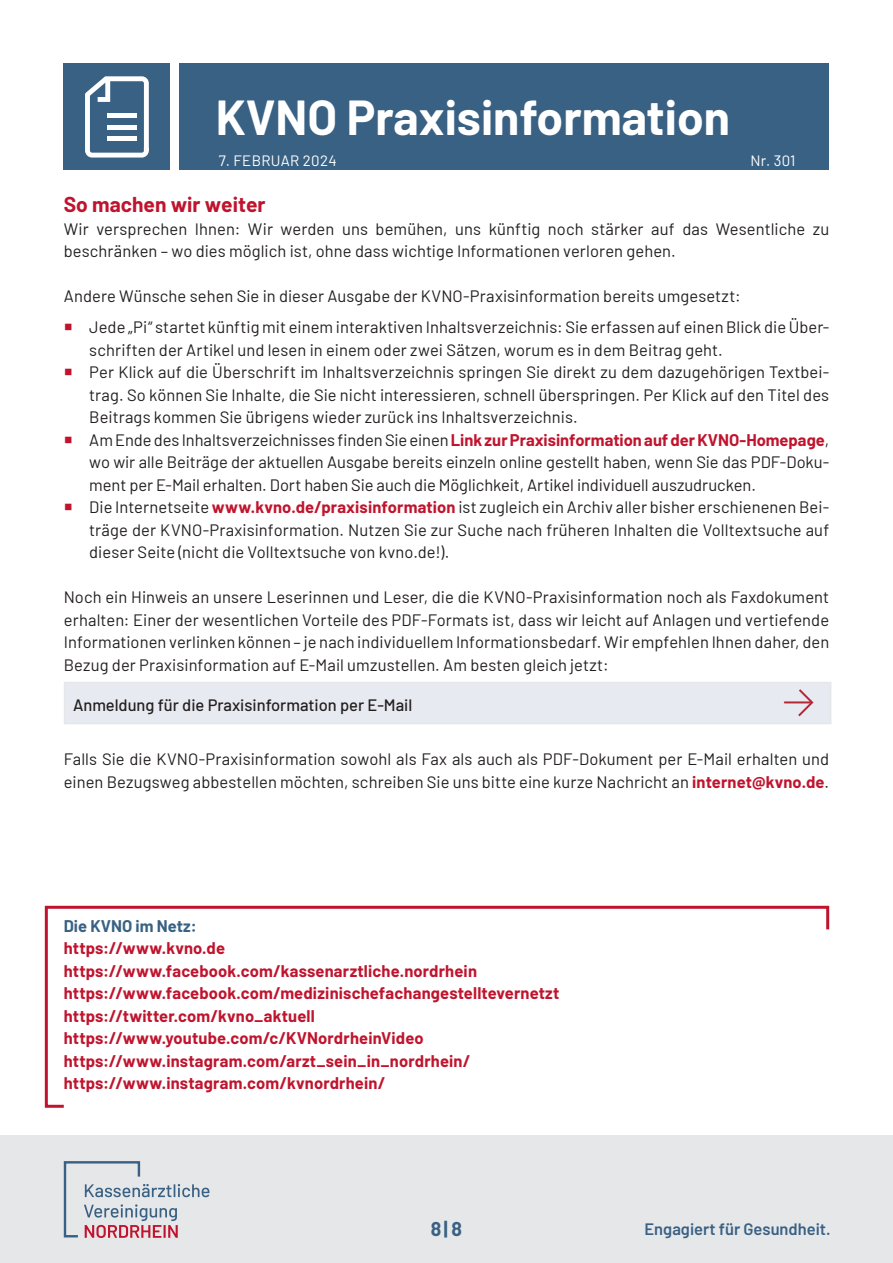
<style>
.page{position:relative;width:893px;height:1263px;background:#fff}
.page>*{position:absolute;margin:0;border:0;box-sizing:border-box;transform-origin:0 0}
.t1{font:700 48px "Barlow";color:#fff}
._1_0_-_Fließtext___11_15{font:700 21px "Barlow";color:#c0142e}
.t2{font:700 19.5px "Barlow";color:#396184}
._1_0_-_Fließtext___11_15-2{font:16.5px/22.5px "Barlow";letter-spacing:.005em;color:#231f20;text-align:justify}
._1_0_-_Fließtext___11_15-3{font:700 16.5px "Barlow";letter-spacing:.01em;color:#c0142e}
.t3{font:500 16.5px "Barlow";color:#231f20}
.t4{font:600 16.5px "Barlow";color:#396184}
._1_0_-_Fließtext___11_15-4{font:700 16.5px "Barlow";color:#396184}
.t5{font:15px "Barlow";letter-spacing:.02em;color:#fff}
.s1{color:#c0142e}
.s2{font-weight:700;color:#c0142e}
</style>
<div class="page">
<div style="left:180px;top:64px;width:649px;height:106px;background:#396184"></div>
<div style="left:64px;top:64px;width:106px;height:106px;background:#396184"></div>
<svg style="left:85px;top:76px;width:64px;height:82px"></svg>
<div style="left:107px;top:113px;width:30px;height:5px;background:#fff"></div>
<div style="left:107px;top:125px;width:30px;height:5px;background:#fff"></div>
<div style="left:107px;top:136px;width:30px;height:5px;background:#fff"></div>
<div style="left:0;top:1135px;width:893px;height:128px;background:#e6e7e9"></div>
<svg style="left:64px;top:1161px;width:145px;height:77px"></svg>
<svg style="left:44px;top:905px;width:786px;height:203px"></svg>
<div style="left:64px;top:682px;width:767px;height:42px;background:#e7eaf0"></div>
<svg style="left:796px;top:689px;width:18px;height:28px"></svg>
<hr style="left:785px;top:701px;width:26px;height:2px;background:#b72837">
<h1 class="t1" style="left:216px;top:82px;width:516px">KVNO Praxisinformation</h1>
<p class="t5" style="left:219px;top:149px;width:119px">7. FEBRUAR 2024</p>
<p class="t5" style="left:750px;top:149px;width:47px">Nr. 301</p>
<p class="_1_0_-_Fließtext___11_15" style="left:64px;top:189px;width:203px">So machen wir weiter</p>
<p class="_1_0_-_Fließtext___11_15-2" style="left:64px;top:216px;width:767px">Wir versprechen Ihnen: Wir werden uns bemühen, uns künftig noch stärker auf das Wesentliche zu beschränken – wo dies möglich ist, ohne dass wichtige Informationen verloren gehen.</p>
<p class="_1_0_-_Fließtext___11_15-2" style="left:64px;top:284px;width:679px">Andere Wünsche sehen Sie in dieser Ausgabe der KVNO-Praxisinformation bereits umgesetzt:</p>
<p class="_1_0_-_Fließtext___11_15-2" style="left:89px;top:315px;width:741px;text-indent:-26px"><span class="s1">○</span> Jede „Pi“ startet künftig mit einem interaktiven Inhaltsverzeichnis: Sie erfassen auf einen Blick die Über&shy;schriften der Artikel und lesen in einem oder zwei Sätzen, worum es in dem Beitrag geht.</p>
<p class="_1_0_-_Fließtext___11_15-2" style="left:89px;top:360px;width:741px;text-indent:-26px"><span class="s1">○</span> Per Klick auf die Überschrift im Inhaltsverzeichnis springen Sie direkt zu dem dazugehörigen Textbei&shy;trag. So können Sie Inhalte, die Sie nicht interessieren, schnell überspringen. Per Klick auf den Titel des Beitrags kommen Sie übrigens wieder zurück ins Inhaltsverzeichnis.</p>
<p class="_1_0_-_Fließtext___11_15-2" style="left:89px;top:427px;width:741px;text-indent:-26px"><span class="s1">○</span> Am Ende des Inhaltsverzeichnisses finden Sie einen <span class="s2">Link zur Praxisinformation auf der KVNO-Homepage</span>, wo wir alle Beiträge der aktuellen Ausgabe bereits einzeln online gestellt haben, wenn Sie das PDF-Doku&shy;ment per E-Mail erhalten. Dort haben Sie auch die Möglichkeit, Artikel individuell auszudrucken.</p>
<p class="_1_0_-_Fließtext___11_15-2" style="left:89px;top:495px;width:741px;text-indent:-26px"><span class="s1">○</span> Die Internetseite <span class="s2">www.kvno.de/praxisinformation</span> ist zugleich ein Archiv aller bisher erschienenen Bei&shy;träge der KVNO-Praxisinformation. Nutzen Sie zur Suche nach früheren Inhalten die Volltextsuche auf dieser Seite (nicht die Volltextsuche von kvno.de!).</p>
<p class="_1_0_-_Fließtext___11_15-2" style="left:64px;top:585px;width:767px">Noch ein Hinweis an unsere Leserinnen und Leser, die die KVNO-Praxisinformation noch als Faxdokument erhalten: Einer der wesentlichen Vorteile des PDF-Formats ist, dass wir leicht auf Anlagen und vertiefende Informationen verlinken können – je nach individuellem Informationsbedarf. Wir empfehlen Ihnen daher, den Bezug der Praxisinformation auf E-Mail umzustellen. Am besten gleich jetzt:</p>
<p class="t3" style="left:73px;top:693px;width:341px">Anmeldung für die Praxisinformation per E-Mail</p>
<p class="_1_0_-_Fließtext___11_15-2" style="left:64px;top:747px;width:767px">Falls Sie die KVNO-Praxisinformation sowohl als Fax als auch als PDF-Dokument per E-Mail erhalten und einen Bezugsweg abbestellen möchten, schreiben Sie uns bitte eine kurze Nachricht an <span class="s2">internet@kvno.de</span>.</p>
<p class="_1_0_-_Fließtext___11_15-4" style="left:64px;top:914px;width:134px">Die KVNO im Netz:</p>
<p class="_1_0_-_Fließtext___11_15-3" style="left:64px;top:936px;width:163px">https://www.kvno.de</p>
<p class="_1_0_-_Fließtext___11_15-3" style="left:64px;top:959px;width:415px">https://www.facebook.com/kassenarztliche.nordrhein</p>
<p class="_1_0_-_Fließtext___11_15-3" style="left:64px;top:981px;width:497px">https://www.facebook.com/medizinischefachangestelltevernetzt</p>
<p class="_1_0_-_Fließtext___11_15-3" style="left:64px;top:1004px;width:253px">https://twitter.com/kvno_aktuell</p>
<p class="_1_0_-_Fließtext___11_15-3" style="left:64px;top:1026px;width:361px">https://www.youtube.com/c/KVNordrheinVideo</p>
<p class="_1_0_-_Fließtext___11_15-3" style="left:64px;top:1049px;width:408px">https://www.instagram.com/arzt_sein_in_nordrhein/</p>
<p class="_1_0_-_Fließtext___11_15-3" style="left:64px;top:1071px;width:323px">https://www.instagram.com/kvnordrhein/</p>
<p class="t2" style="left:431px;top:1214px;width:33px">8| 8</p>
<p class="t4" style="left:645px;top:1217px;width:188px">Engagiert für Gesundheit.</p>
</div>
